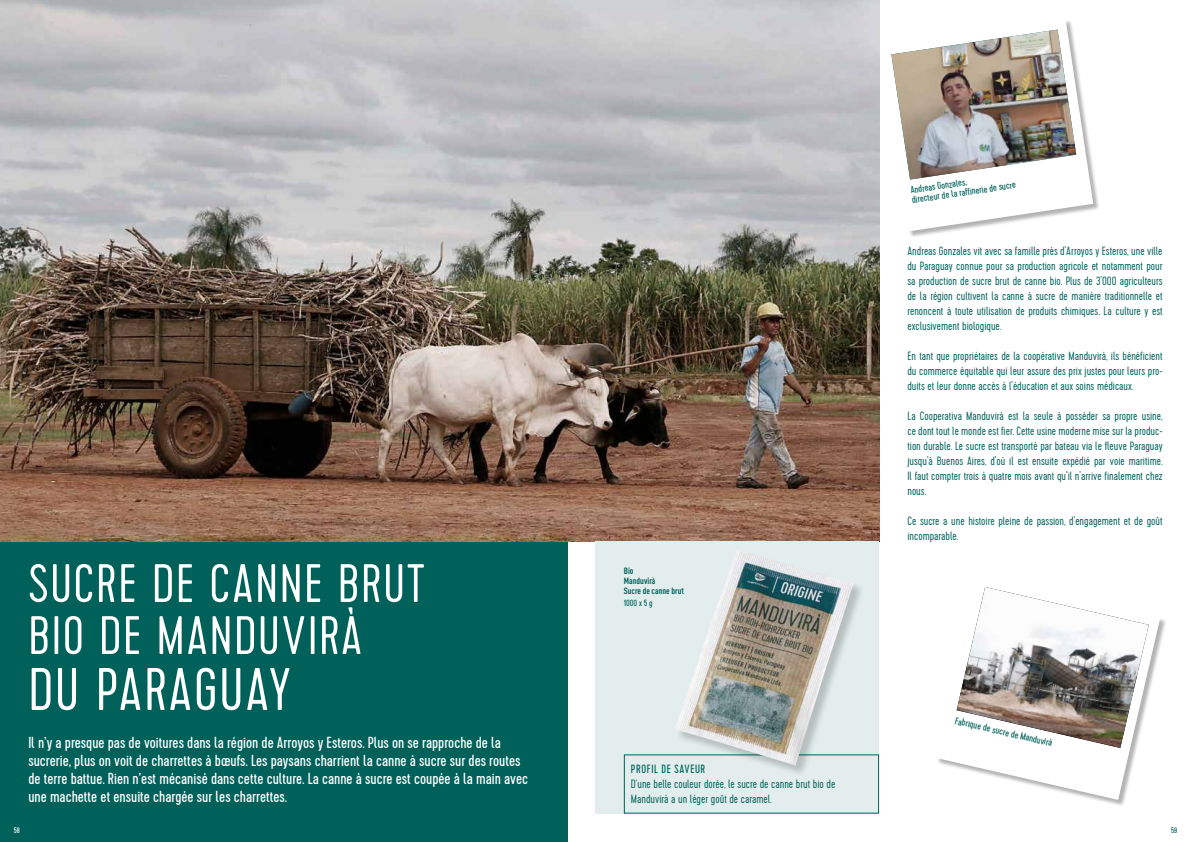
<style>
.page{position:relative;width:1191px;height:842px;background:#fff}
.page>*{position:absolute;margin:0;border:0;box-sizing:border-box;transform-origin:0 0}
.t1{font:300 60px "Cervo";letter-spacing:.03em;color:#fff}
.t2{font:300 54px/52px "Cervo";letter-spacing:.03em;color:#fff}
.t3{font:16px/18px "Cervo";color:#fff}
.t4{font:300 12px/15px "Cervo";color:#00635c;text-align:justify}
.t5{font:12px "Cervo";letter-spacing:.05em;color:#00635c}
.t6{font:10px/9.8px "Cervo";color:#00635c}
.t7{font:700 condensed 9px/10px "DINOT";color:#00635c}
.t8{font:9px "Cervo";color:#00635c}
.t9{font:8px "Cervo";color:#fff}
.t10{font:8px "Cervo";color:#00635c}
</style>
<div class="page">
<div style="left:0;top:394px;width:567px;height:448px;background:#00605a"></div>
<img style="left:0;top:0;width:879px;height:541px">
<div style="left:595px;top:541px;width:284px;height:273px;background:#e3eded"></div>
<div style="left:675px;top:550px;width:190px;height:227px;background:#000;opacity:.2"></div>
<img style="left:675px;top:550px;width:178px;height:215px">
<div style="left:936px;top:576px;width:231px;height:231px;background:#000;opacity:.3"></div>
<svg style="left:936px;top:576px;width:224px;height:224px"></svg>
<img style="left:956px;top:587px;width:192px;height:161px">
<div style="left:881px;top:19px;width:219px;height:220px;background:#000;opacity:.3"></div>
<svg style="left:881px;top:19px;width:212px;height:212px"></svg>
<img style="left:891px;top:30px;width:185px;height:150px">
<p class="t6" style="left:910px;top:185px;width:106px;rotate:-8deg">Andreas Gonzales,<br>directeur de la raffinerie de sucre</p>
<h2 class="t2" style="left:28px;top:560px;width:398px">SUCRE DE CANNE BRUT<br>BIO DE MANDUVIRÀ</h2>
<h1 class="t1" style="left:28px;top:656px;width:264px">DU PARAGUAY</h1>
<p class="t3" style="left:28px;top:734px;width:501px">Il n’y a presque pas de voitures dans la région de Arroyos y Esteros. Plus on se rapproche de la sucrerie, plus on voit de charrettes à bœufs. Les paysans charrient la canne à sucre sur des routes de terre battue. Rien n’est mécanisé dans cette culture. La canne à sucre est coupée à la main avec une machette et ensuite chargée sur les charrettes.</p>
<p class="t7" style="left:624px;top:565px;width:62px">Bio<br>Manduvirà<br>Sucre de canne brut</p>
<p class="t8" style="left:624px;top:597px;width:30px">1000 x 5 g</p>
<p class="t5" style="left:631px;top:762px;width:76px">PROFIL DE SAVEUR</p>
<p class="t4" style="left:631px;top:776px;width:206px">D’une belle couleur dorée, le sucre de canne brut bio de<br>Manduvirà a un léger goût de caramel.</p>
<p class="t4" style="left:907px;top:244px;width:257px">Andreas Gonzales vit avec sa famille près d'Arroyos y Esteros, une ville du Paraguay connue pour sa production agricole et notamment pour sa production de sucre brut de canne bio. Plus de 3'000 agriculteurs de la région cultivent la canne à sucre de manière traditionnelle et renoncent à toute utilisation de produits chimiques. La culture y est exclusivement biologique.</p>
<p class="t4" style="left:907px;top:349px;width:257px">En tant que propriétaires de la coopérative Manduvirà, ils bénéficient du commerce équitable qui leur assure des prix justes pour leurs pro&shy;duits et leur donne accès à l'éducation et aux soins médicaux.</p>
<p class="t4" style="left:907px;top:409px;width:257px">La Cooperativa Manduvirà est la seule à posséder sa propre usine, ce dont tout le monde est fier. Cette usine moderne mise sur la produc&shy;tion durable. Le sucre est transporté par bateau via le fleuve Paraguay jusqu'à Buenos Aires, d'où il est ensuite expédié par voie maritime.<br>Il faut compter trois à quatre mois avant qu'il n'arrive finalement chez nous.</p>
<p class="t4" style="left:907px;top:514px;width:257px">Ce sucre a une histoire pleine de passion, d'engagement et de goût incomparable.</p>
<p class="t6" style="left:956px;top:716px;width:101px;rotate:13deg">Fabrique de sucre de Manduvirà</p>
<p class="t9" style="left:14px;top:826px;width:8px">58</p>
<p class="t10" style="left:1171px;top:826px;width:8px">59</p>
</div>
